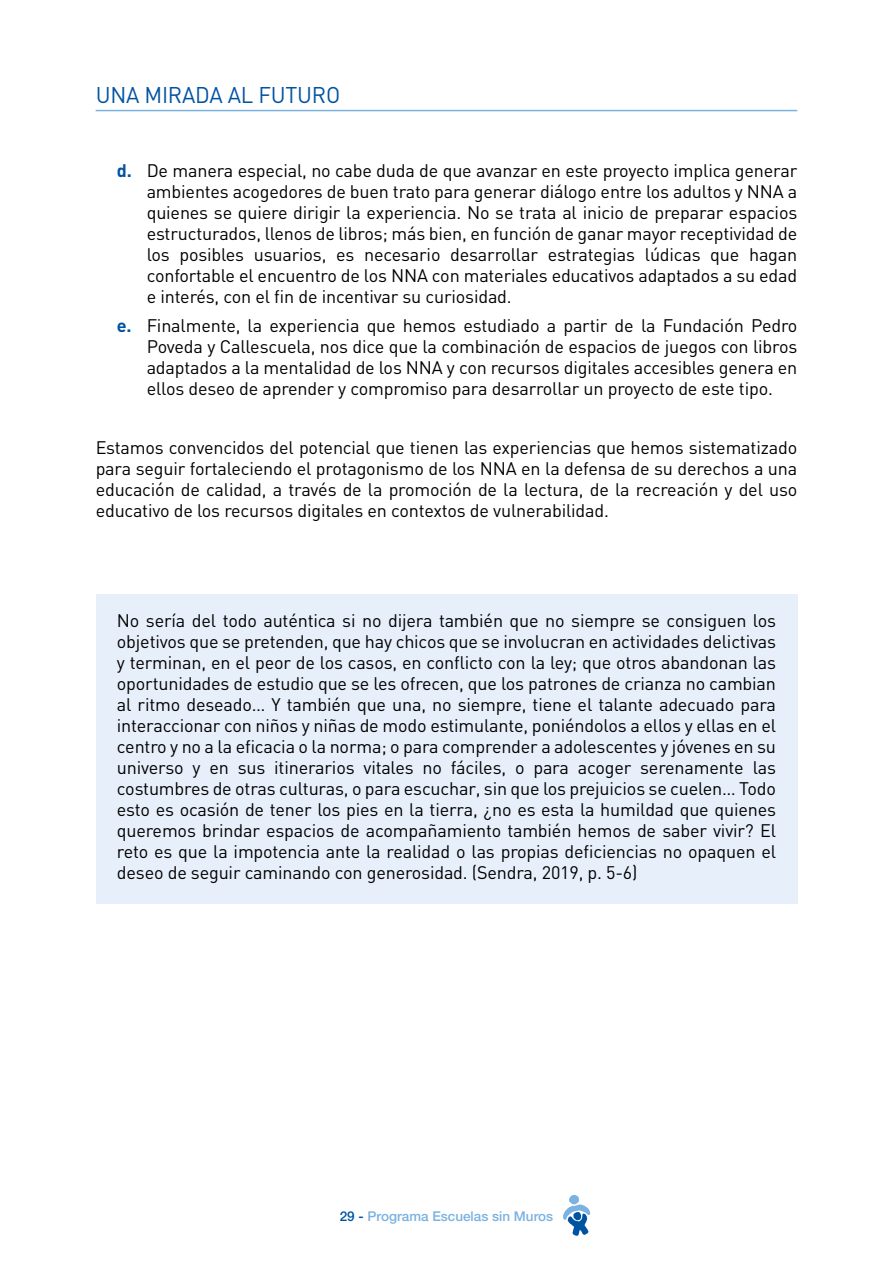
<style>
.page{position:relative;width:893px;height:1263px;background:#fff}
.page>*{position:absolute;margin:0;border:0;box-sizing:border-box;transform-origin:0 0}
.t1{font:22.5px "DIN";letter-spacing:-.01em;color:#0053a1}
.Puce_Activités{font:18px/21px "DIN";letter-spacing:-.01em;color:#000;text-align:justify}
.t2{font:500 13.5px "Helvetica Neue LT Std";color:#7ab2e1}
.s1{font-weight:700;color:#0053a1}
.s2{color:#0053a1}
</style>
<div class="page">
<svg style="left:563px;top:1195px;width:27px;height:41px"></svg>
<div style="left:96px;top:594px;width:701px;height:309px;background:#e7effa"></div>
<hr style="left:96px;top:110px;width:701px;height:1px;background:#7ab2e1">
<p class="t1" style="left:96px;top:81px;width:246px">UNA MIRADA AL FUTURO</p>
<p class="Puce_Activités" style="left:147px;top:159px;width:652px;text-indent:-30px"><span class="s1">d.</span> De manera especial, no cabe duda de que avanzar en este proyecto implica generar ambientes acogedores de buen trato para generar diálogo entre los adultos y NNA a quienes se quiere dirigir la experiencia. No se trata al inicio de preparar espacios estructurados, llenos de libros; más bien, en función de ganar mayor receptividad de los posibles usuarios, es necesario desarrollar estrategias lúdicas que hagan confortable el encuentro de los NNA con materiales educativos adaptados a su edad e interés, con el fin de incentivar su curiosidad.</p>
<p class="Puce_Activités" style="left:147px;top:315px;width:652px;text-indent:-30px"><span class="s1">e.</span> Finalmente, la experiencia que hemos estudiado a partir de la Fundación Pedro Poveda y Callescuela, nos dice que la combinación de espacios de juegos con libros adaptados a la mentalidad de los NNA y con recursos digitales accesibles genera en ellos deseo de aprender y compromiso para desarrollar un proyecto de este tipo.</p>
<p class="Puce_Activités" style="left:96px;top:437px;width:703px">Estamos convencidos del potencial que tienen las experiencias que hemos sistematizado para seguir fortaleciendo el protagonismo de los NNA en la defensa de su derechos a una educación de calidad, a través de la promoción de la lectura, de la recreación y del uso educativo de los recursos digitales en contextos de vulnerabilidad.</p>
<p class="Puce_Activités" style="left:117px;top:610px;width:661px">No sería del todo auténtica si no dijera también que no siempre se consiguen los objetivos que se pretenden, que hay chicos que se involucran en actividades delictivas y terminan, en el peor de los casos, en conflicto con la ley; que otros abandonan las oportunidades de estudio que se les ofrecen, que los patrones de crianza no cambian al ritmo deseado… Y también que una, no siempre, tiene el talante adecuado para interaccionar con niños y niñas de modo estimulante, poniéndolos a ellos y ellas en el centro y no a la eficacia o la norma; o para comprender a adolescentes y jóvenes en su universo y en sus itinerarios vitales no fáciles, o para acoger serenamente las costumbres de otras culturas, o para escuchar, sin que los prejuicios se cuelen… Todo esto es ocasión de tener los pies en la tierra, ¿no es esta la humildad que quienes queremos brindar espacios de acompañamiento también hemos de saber vivir? El reto es que la impotencia ante la realidad o las propias deficiencias no opaquen el deseo de seguir caminando con generosidad. (Sendra, 2019, p. 5-6)</p>
<p class="t2" style="left:340px;top:1208px;width:215px"><span class="s2">29 -</span> Programa Escuelas sin Muros</p>
</div>
